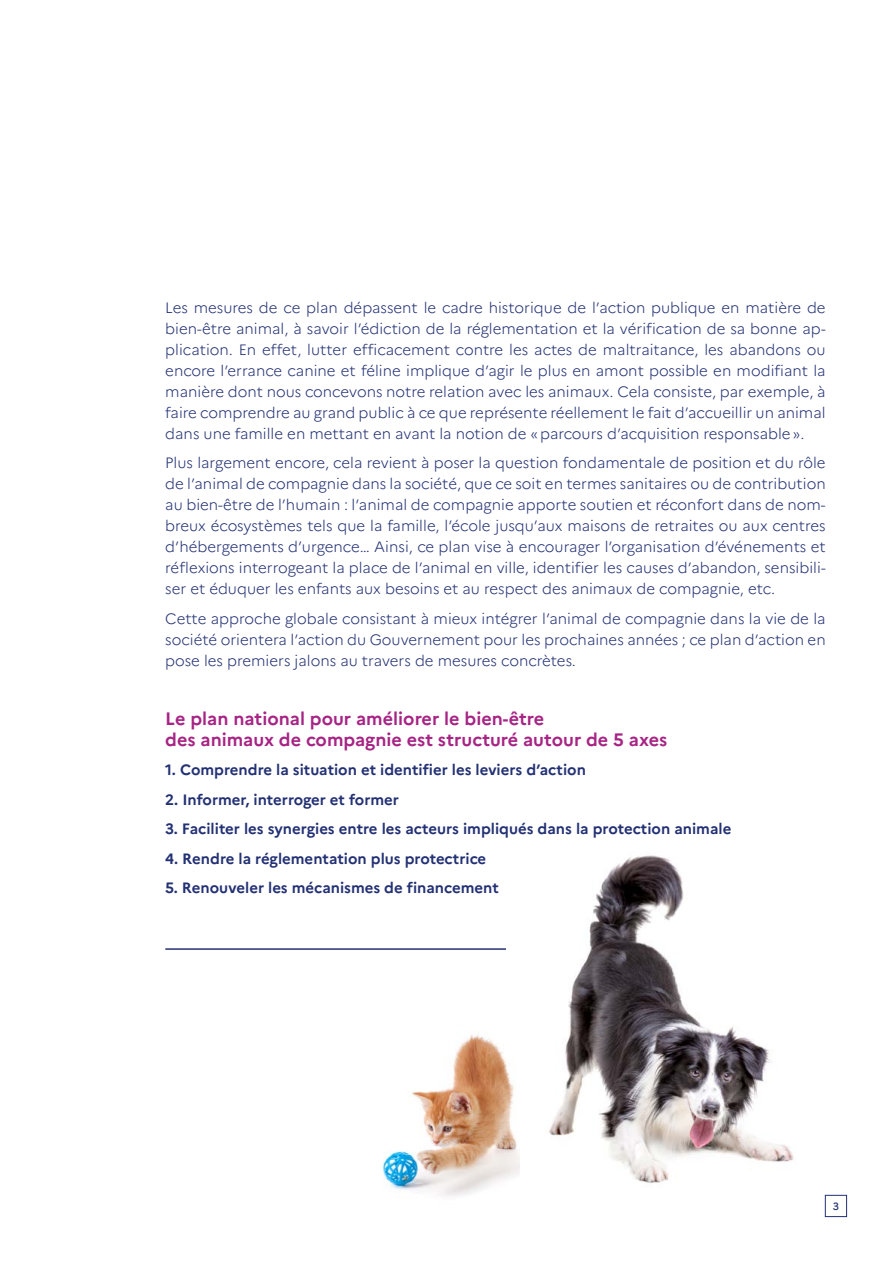
<style>
.page{position:relative;width:893px;height:1263px;background:#fff}
.page>*{position:absolute;margin:0;border:0;box-sizing:border-box;transform-origin:0 0}
.t1{font:700 18px/21px "Marianne";color:#a72485}
.t2{font:300 15px/21px "Marianne";color:#233174;text-align:justify}
.t3{font:700 15px "Marianne";color:#233174}
.t4{font:500 10.5px "Marianne";color:#233174}
</style>
<div class="page">
<img style="left:382px;top:1031px;width:138px;height:165px">
<img style="left:548px;top:855px;width:246px;height:328px">
<hr style="left:165px;top:948px;width:341px;height:2px;background:#233174">
<div style="left:825px;top:1195px;width:22px;height:22px;border:1px solid #233174"></div>
<p class="t2" style="left:165px;top:296px;width:662px">Les mesures de ce plan dépassent le cadre historique de l’action publique en matière de bien-être animal, à savoir l’édiction de la réglementation et la vérification de sa bonne ap&shy;plication. En effet, lutter efficacement contre les actes de maltraitance, les abandons ou encore l’errance canine et féline implique d’agir le plus en amont possible en modifiant la manière dont nous concevons notre relation avec les animaux. Cela consiste, par exemple, à faire comprendre au grand public à ce que représente réellement le fait d’accueillir un animal dans une famille en mettant en avant la notion de « parcours d’acquisition responsable ».</p>
<p class="t2" style="left:165px;top:451px;width:662px">Plus largement encore, cela revient à poser la question fondamentale de position et du rôle de l’animal de compagnie dans la société, que ce soit en termes sanitaires ou de contribution au bien-être de l’humain : l’animal de compagnie apporte soutien et réconfort dans de nom&shy;breux écosystèmes tels que la famille, l’école jusqu’aux maisons de retraites ou aux centres d’hébergements d’urgence… Ainsi, ce plan vise à encourager l’organisation d’événements et réflexions interrogeant la place de l’animal en ville, identifier les causes d’abandon, sensibili&shy;ser et éduquer les enfants aux besoins et au respect des animaux de compagnie, etc.</p>
<p class="t2" style="left:165px;top:607px;width:662px">Cette approche globale consistant à mieux intégrer l’animal de compagnie dans la vie de la société orientera l’action du Gouvernement pour les prochaines années ; ce plan d’action en pose les premiers jalons au travers de mesures concrètes.</p>
<p class="t1" style="left:165px;top:706px;width:504px">Le plan national pour améliorer le bien-être<br>des animaux de compagnie est structuré autour de 5 axes</p>
<p class="t3" style="left:165px;top:758px;width:422px">1. Comprendre la situation et identifier les leviers d’action</p>
<p class="t3" style="left:165px;top:788px;width:235px">2. Informer, interroger et former</p>
<p class="t3" style="left:165px;top:817px;width:568px">3. Faciliter les synergies entre les acteurs impliqués dans la protection animale</p>
<p class="t3" style="left:165px;top:847px;width:322px">4. Rendre la réglementation plus protectrice</p>
<p class="t3" style="left:165px;top:876px;width:335px">5. Renouveler les mécanismes de financement</p>
<p class="t4" style="left:833px;top:1198px;width:8px">3</p>
</div>
